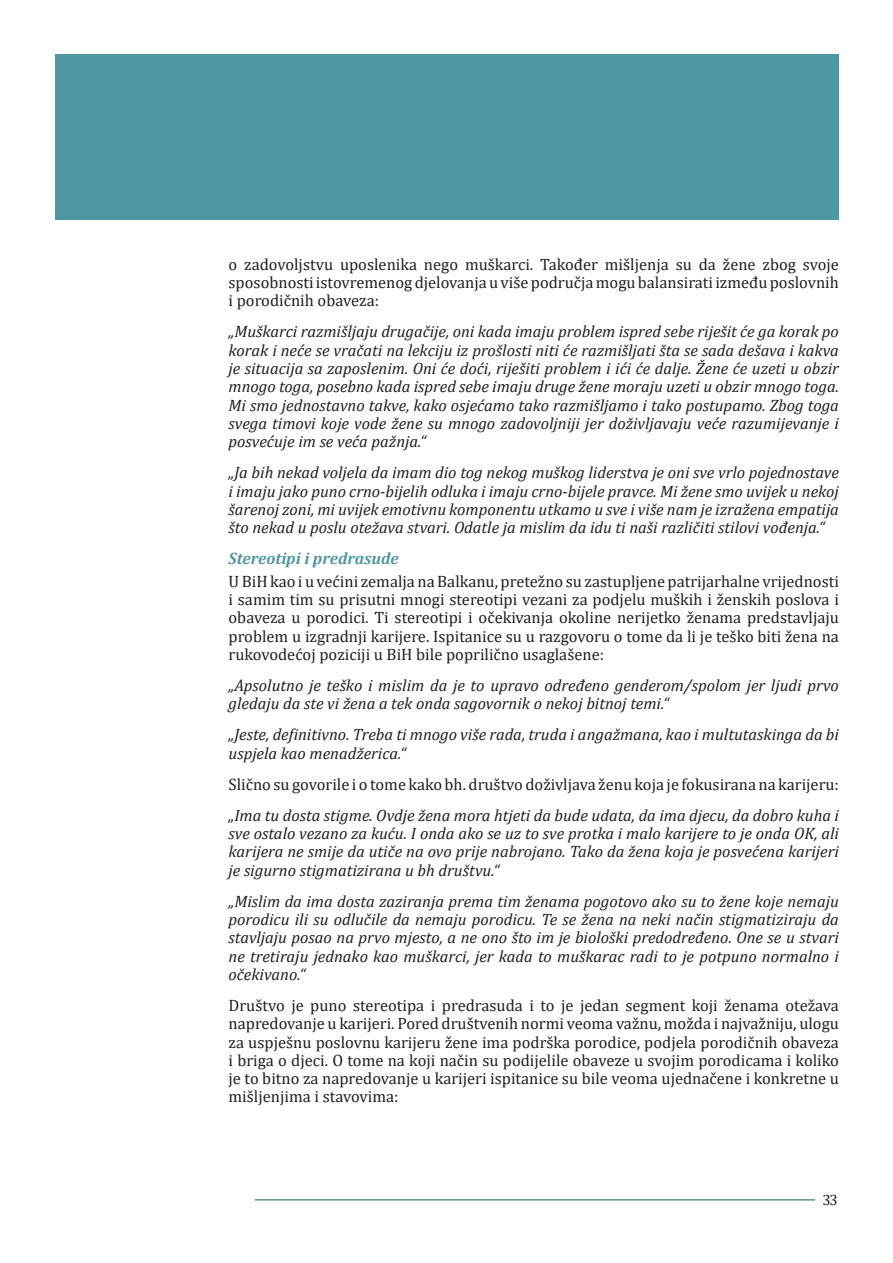
<style>
.page{position:relative;width:893px;height:1263px;background:#fff}
.page>*{position:absolute;margin:0;border:0;box-sizing:border-box;transform-origin:0 0}
.t1{font:italic 16.5px/18.3px "Cambria";color:#231f20;text-align:justify}
.t2{font:16.5px/18.3px "Cambria";color:#231f20;text-align:justify}
.t3{font:italic 700 16.5px "Cambria";color:#4d98a3}
.t4{font:15px "Cambria";color:#231f20}
</style>
<div class="page">
<hr style="left:255px;top:1199px;width:560px;height:1px;background:#4d98a3">
<div style="left:55px;top:54px;width:784px;height:165px;background:#4d98a3"></div>
<p class="t2" style="left:229px;top:255px;width:612px">o zadovoljstvu uposlenika nego muškarci. Također mišljenja su da žene zbog svoje sposobnosti istovremenog djelovanja u više područja mogu balansirati između poslovnih i porodičnih obaveza:</p>
<p class="t1" style="left:229px;top:322px;width:612px">„Muškarci razmišljaju drugačije, oni kada imaju problem ispred sebe riješit će ga korak po korak i neće se vračati na lekciju iz prošlosti niti će razmišljati šta se sada dešava i kakva je situacija sa zaposlenim. Oni će doći, riješiti problem i ići će dalje. Žene će uzeti u obzir mnogo toga, posebno kada ispred sebe imaju druge žene moraju uzeti u obzir mnogo toga.<br>Mi smo jednostavno takve, kako osjećamo tako razmišljamo i tako postupamo. Zbog toga svega timovi koje vode žene su mnogo zadovoljniji jer doživljavaju veće razumijevanje i posvećuje im se veća pažnja.“</p>
<p class="t1" style="left:229px;top:463px;width:612px">„Ja bih nekad voljela da imam dio tog nekog muškog liderstva je oni sve vrlo pojednostave i imaju jako puno crno-bijelih odluka i imaju crno-bijele pravce. Mi žene smo uvijek u nekoj šarenoj zoni, mi uvijek emotivnu komponentu utkamo u sve i više nam je izražena empatija što nekad u poslu otežava stvari. Odatle ja mislim da idu ti naši različiti stilovi vođenja.“</p>
<p class="t3" style="left:229px;top:547px;width:172px">Stereotipi i predrasude</p>
<p class="t2" style="left:229px;top:572px;width:612px">U BiH kao i u većini zemalja na Balkanu, pretežno su zastupljene patrijarhalne vrijednosti i samim tim su prisutni mnogi stereotipi vezani za podjelu muških i ženskih poslova i obaveza u porodici. Ti stereotipi i očekivanja okoline nerijetko ženama predstavljaju problem u izgradnji karijere. Ispitanice su u razgovoru o tome da li je teško biti žena na rukovodećoj poziciji u BiH bile poprilično usaglašene:</p>
<p class="t1" style="left:229px;top:675px;width:612px">„Apsolutno je teško i mislim da je to upravo određeno genderom/spolom jer ljudi prvo gledaju da ste vi žena a tek onda sagovornik o nekoj bitnoj temi.“</p>
<p class="t1" style="left:229px;top:725px;width:612px">„Jeste, definitivno. Treba ti mnogo više rada, truda i angažmana, kao i multutaskinga da bi uspjela kao menadžerica.“</p>
<p class="t2" style="left:229px;top:775px;width:612px">Slično su govorile i o tome kako bh. društvo doživljava ženu koja je fokusirana na karijeru:</p>
<p class="t1" style="left:229px;top:805px;width:612px">„Ima tu dosta stigme. Ovdje žena mora htjeti da bude udata, da ima djecu, da dobro kuha i sve ostalo vezano za kuću. I onda ako se uz to sve protka i malo karijere to je onda OK, ali karijera ne smije da utiče na ovo prije nabrojano. Tako da žena koja je posvećena karijeri je sigurno stigmatizirana u bh društvu.“</p>
<p class="t1" style="left:229px;top:891px;width:612px">„Mislim da ima dosta zaziranja prema tim ženama pogotovo ako su to žene koje nemaju porodicu ili su odlučile da nemaju porodicu. Te se žena na neki način stigmatiziraju da stavljaju posao na prvo mjesto, a ne ono što im je biološki predodređeno. One se u stvari ne tretiraju jednako kao muškarci, jer kada to muškarac radi to je potpuno normalno i očekivano.“</p>
<p class="t2" style="left:229px;top:996px;width:612px">Društvo je puno stereotipa i predrasuda i to je jedan segment koji ženama otežava napredovanje u karijeri. Pored društvenih normi veoma važnu, možda i najvažniju, ulogu za uspješnu poslovnu karijeru žene ima podrška porodice, podjela porodičnih obaveza i briga o djeci. O tome na koji način su podijelile obaveze u svojim porodicama i koliko je to bitno za napredovanje u karijeri ispitanice su bile veoma ujednačene i konkretne u mišljenjima i stavovima:</p>
<p class="t4" style="left:822px;top:1191px;width:17px">33</p>
</div>
